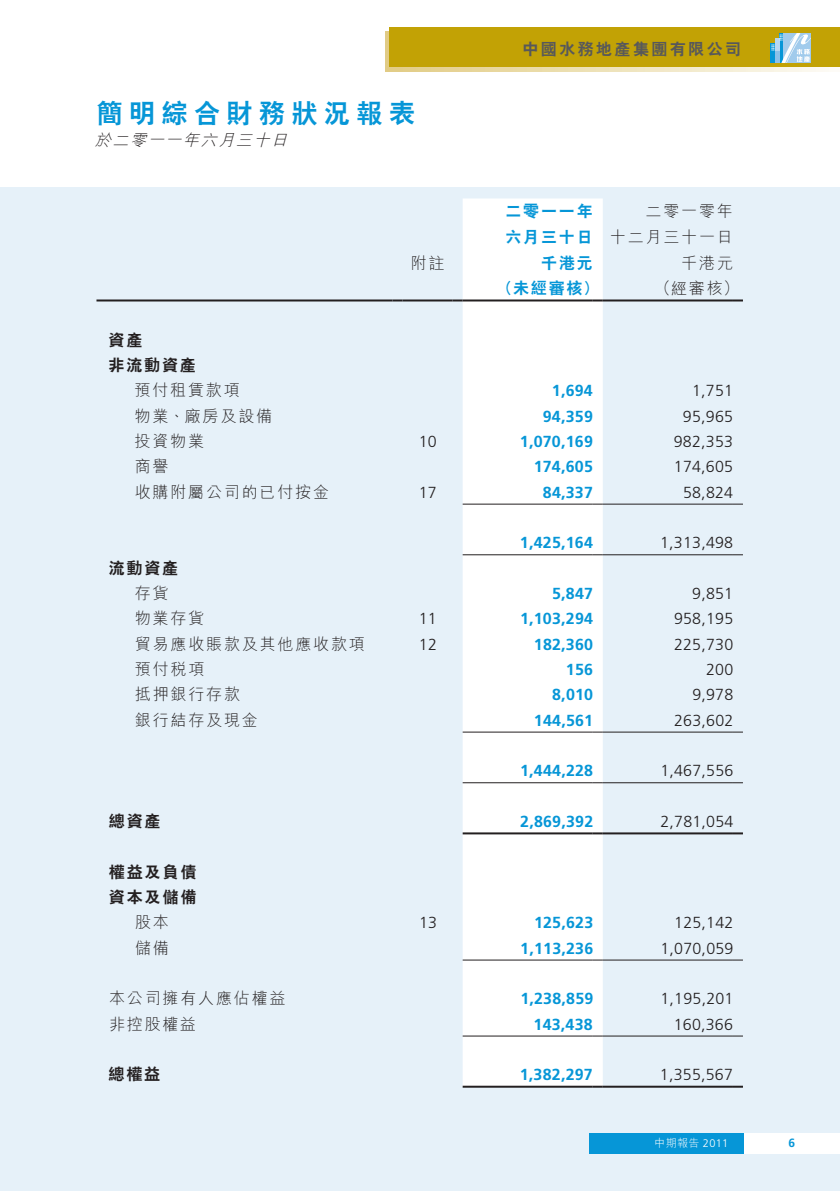
<style>
.page{position:relative;width:840px;height:1191px;background:#fff}
.page>*{position:absolute;margin:0;border:0;box-sizing:border-box;transform-origin:0 0}
.t1{font:800 26px "C Hei 2 HK";letter-spacing:.25em;color:#0696d7}
.t2{font:300 16px "Frutiger LT Std";letter-spacing:.015em;color:#231f20}
.t3{font:700 16px "Frutiger LT Std";letter-spacing:.015em;color:#0696d7}
.t4{font:300 16px/25.6px "M Hei HK";letter-spacing:.115em;color:#231f20;text-align:right}
.t5{font:800 16px/25.4px "C Hei 2 HK";letter-spacing:.115em;color:#231f20}
.t6{font:800 16px/26px "C Hei 2 HK";letter-spacing:.115em;color:#0696d7}
.t7{font:800 16px "C Hei 2 HK";letter-spacing:.15em;color:#57585a}
.t8{font:italic 300 16px "M Hei HK";color:#231f20}
.t9{font:700 12px "Frutiger LT Std";color:#0696d7}
.t10{font:300 11px "M Hei HK";color:#fff}
.s1{font-family:"Frutiger LT Std"}
</style>
<div class="page">
<div style="left:0;top:187px;width:839px;height:1004px;background:#e6f1f9"></div>
<div style="left:385px;top:32px;width:454px;height:39px;background:linear-gradient(to right,#e1cb83,#fcfbf4)"></div>
<div style="left:389px;top:28px;width:450px;height:39px;background:#c2a205"></div>
<div style="left:770px;top:43px;width:9px;height:20px;background:#0696d7"></div>
<svg style="left:771px;top:33px;width:39px;height:30px"></svg>
<div style="left:743px;top:1133px;width:96px;height:20px;background:#fff"></div>
<div style="left:588px;top:1133px;width:155px;height:20px;background:#0696d7"></div>
<svg style="left:462px;top:198px;width:140px;height:887px;background:#fcfdfd"></svg>
<hr style="left:96px;top:299px;width:296px;height:2px;background:#231f20">
<svg style="left:392px;top:299px;width:10px;height:2px"></svg>
<hr style="left:402px;top:299px;width:50px;height:2px;background:#231f20">
<svg style="left:452px;top:299px;width:10px;height:2px"></svg>
<hr style="left:462px;top:299px;width:130px;height:2px;background:#231f20">
<svg style="left:592px;top:299px;width:10px;height:2px"></svg>
<hr style="left:602px;top:299px;width:130px;height:2px;background:#231f20">
<svg style="left:732px;top:299px;width:10px;height:2px"></svg>
<hr style="left:462px;top:832px;width:130px;height:2px;background:#231f20">
<svg style="left:592px;top:832px;width:10px;height:2px"></svg>
<hr style="left:602px;top:832px;width:130px;height:2px;background:#231f20">
<svg style="left:732px;top:832px;width:10px;height:2px"></svg>
<hr style="left:462px;top:1085px;width:130px;height:2px;background:#231f20">
<svg style="left:592px;top:1085px;width:10px;height:2px"></svg>
<hr style="left:602px;top:1085px;width:130px;height:2px;background:#231f20">
<svg style="left:732px;top:1085px;width:10px;height:2px"></svg>
<hr style="left:462px;top:503px;width:130px;height:1px;background:#231f20">
<hr style="left:602px;top:503px;width:130px;height:1px;background:#231f20">
<hr style="left:462px;top:554px;width:130px;height:1px;background:#231f20">
<hr style="left:602px;top:554px;width:130px;height:1px;background:#231f20">
<hr style="left:462px;top:731px;width:130px;height:1px;background:#231f20">
<hr style="left:602px;top:731px;width:130px;height:1px;background:#231f20">
<hr style="left:462px;top:782px;width:130px;height:1px;background:#231f20">
<hr style="left:602px;top:782px;width:130px;height:1px;background:#231f20">
<hr style="left:462px;top:959px;width:130px;height:1px;background:#231f20">
<hr style="left:602px;top:959px;width:130px;height:1px;background:#231f20">
<hr style="left:462px;top:1035px;width:130px;height:1px;background:#231f20">
<hr style="left:602px;top:1035px;width:130px;height:1px;background:#231f20">
<p class="t7" style="left:522px;top:38px;width:220px">中國水務地產集團有限公司</p>
<h1 class="t1" style="left:96px;top:96px;width:320px">簡明綜合財務狀況報表</h1>
<p class="t8" style="left:95px;top:129px;width:199px">於二零一一年六月三十日</p>
<p class="t4" style="left:410px;top:249px;width:35px">附註</p>
<p class="t6" style="left:505px;top:198px;width:89px">二零一一年六月三十日</p>
<p class="t4" style="left:609px;top:198px;width:124px">二零一零年<br>十二月三十一日千港元</p>
<p class="t6" style="left:541px;top:250px;width:53px">千港元</p>
<p class="t6" style="left:496px;top:275px;width:103px">（未經審核）</p>
<p class="t4" style="left:654px;top:275px;width:86px">（經審核(</p>
<p class="t5" style="left:108px;top:327px;width:89px">資產<br>非流動資產</p>
<p class="t4" style="left:134px;top:377px;width:107px">預付租賃款項</p>
<p class="t3" style="left:551px;top:381px;width:42px">1,694</p>
<p class="t2" style="left:691px;top:382px;width:42px">1,751</p>
<p class="t4" style="left:134px;top:402px;width:139px">物業、廠房及設備</p>
<p class="t3" style="left:542px;top:407px;width:52px">94,359</p>
<p class="t2" style="left:682px;top:407px;width:52px">95,965</p>
<p class="t4" style="left:134px;top:428px;width:71px">投資物業</p>
<p class="t2" style="left:418px;top:432px;width:20px">10</p>
<p class="t3" style="left:519px;top:432px;width:74px">1,070,169</p>
<p class="t2" style="left:673px;top:432px;width:61px">982,353</p>
<p class="t4" style="left:135px;top:453px;width:35px">商譽</p>
<p class="t3" style="left:533px;top:457px;width:61px">174,605</p>
<p class="t2" style="left:673px;top:458px;width:61px">174,605</p>
<p class="t4" style="left:135px;top:478px;width:196px">收購附屬公司的已付按金</p>
<p class="t2" style="left:418px;top:483px;width:20px">17</p>
<p class="t3" style="left:542px;top:483px;width:52px">84,337</p>
<p class="t2" style="left:682px;top:483px;width:52px">58,824</p>
<p class="t3" style="left:519px;top:533px;width:74px">1,425,164</p>
<p class="t2" style="left:659px;top:534px;width:74px">1,313,498</p>
<p class="t5" style="left:109px;top:555px;width:71px">流動資產</p>
<p class="t4" style="left:135px;top:580px;width:35px">存貨</p>
<p class="t3" style="left:551px;top:584px;width:42px">5,847</p>
<p class="t2" style="left:691px;top:584px;width:42px">9,851</p>
<p class="t4" style="left:135px;top:605px;width:71px">物業存貨</p>
<p class="t2" style="left:418px;top:610px;width:20px">11</p>
<p class="t3" style="left:519px;top:609px;width:74px">1,103,294</p>
<p class="t2" style="left:673px;top:610px;width:61px">958,195</p>
<p class="t4" style="left:135px;top:630px;width:231px">貿易應收賬款及其他應收款項</p>
<p class="t2" style="left:418px;top:635px;width:20px">12</p>
<p class="t3" style="left:533px;top:634px;width:61px">182,360</p>
<p class="t2" style="left:673px;top:635px;width:61px">225,730</p>
<p class="t4" style="left:135px;top:655px;width:71px">預付稅項</p>
<p class="t3" style="left:565px;top:660px;width:29px">156</p>
<p class="t2" style="left:705px;top:660px;width:29px">200</p>
<p class="t4" style="left:135px;top:681px;width:107px">抵押銀行存款</p>
<p class="t3" style="left:552px;top:685px;width:42px">8,010</p>
<p class="t2" style="left:692px;top:686px;width:42px">9,978</p>
<p class="t4" style="left:135px;top:706px;width:124px">銀行結存及現金</p>
<p class="t3" style="left:533px;top:710px;width:61px">144,561</p>
<p class="t2" style="left:673px;top:711px;width:61px">263,602</p>
<p class="t3" style="left:520px;top:761px;width:74px">1,444,228</p>
<p class="t2" style="left:660px;top:761px;width:74px">1,467,556</p>
<p class="t5" style="left:109px;top:808px;width:53px">總資產</p>
<p class="t5" style="left:109px;top:859px;width:89px">權益及負債資本及儲備</p>
<p class="t3" style="left:520px;top:812px;width:74px">2,869,392</p>
<p class="t2" style="left:660px;top:812px;width:74px">2,781,054</p>
<p class="t4" style="left:135px;top:909px;width:35px">股本</p>
<p class="t2" style="left:419px;top:913px;width:20px">13</p>
<p class="t3" style="left:533px;top:913px;width:61px">125,623</p>
<p class="t2" style="left:673px;top:913px;width:61px">125,142</p>
<p class="t4" style="left:135px;top:934px;width:35px">儲備</p>
<p class="t3" style="left:520px;top:938px;width:74px">1,113,236</p>
<p class="t2" style="left:660px;top:939px;width:74px">1,070,059</p>
<p class="t4" style="left:109px;top:985px;width:178px">本公司擁有人應佔權益</p>
<p class="t3" style="left:520px;top:989px;width:74px">1,238,859</p>
<p class="t2" style="left:660px;top:989px;width:74px">1,195,201</p>
<p class="t4" style="left:109px;top:1010px;width:88px">非控股權益</p>
<p class="t3" style="left:533px;top:1014px;width:61px">143,438</p>
<p class="t2" style="left:673px;top:1015px;width:61px">160,366</p>
<p class="t5" style="left:108px;top:1061px;width:53px">總權益</p>
<p class="t3" style="left:519px;top:1065px;width:74px">1,382,297</p>
<p class="t2" style="left:659px;top:1065px;width:74px">1,355,567</p>
<p class="t10" style="left:654px;top:1134px;width:75px">中期報告 <span class="s1">2011</span></p>
<p class="t9" style="left:788px;top:1136px;width:8px">6</p>
</div>
